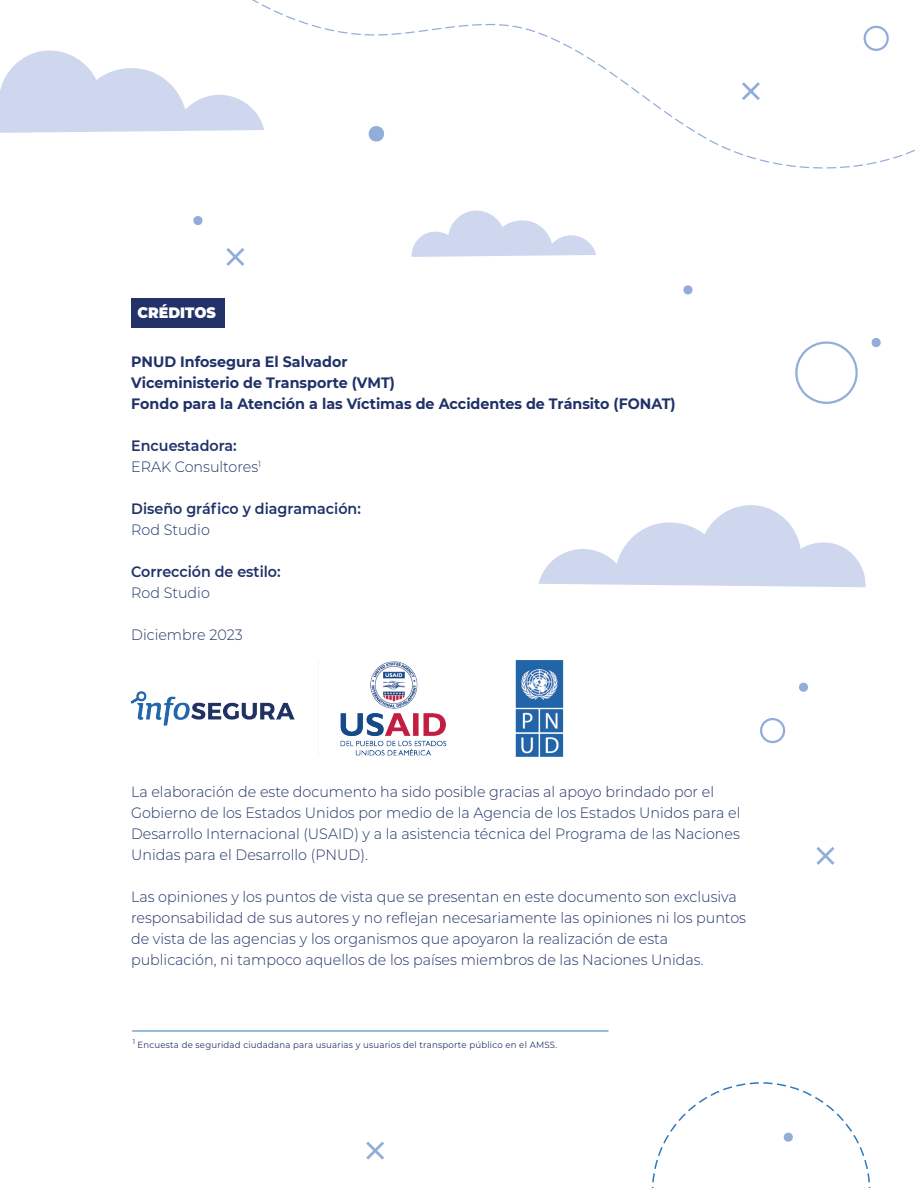
<style>
.page{position:relative;width:918px;height:1188px;background:#fff}
.page>*{position:absolute;margin:0;border:0;box-sizing:border-box;transform-origin:0 0}
.t1{font:300 15px/21px "Montserrat";color:#203168;scale:.95 1}
.t2{font:700 15px/21px "Montserrat";color:#203168;scale:.95 1}
.t3{font:600 15px "Montserrat";color:#203168;scale:.95 1}
.t4{font:900 15px "Montserrat";color:#fff;scale:.95 1}
.t5{font:9px "Montserrat";letter-spacing:.025em;color:#1f3267;scale:.95 1}
.s1{font-weight:600}
</style>
<div class="page">
<svg style="left:252px;top:0;width:663px;height:169px"></svg>
<img style="left:130px;top:660px;width:434px;height:97px">
<svg style="left:0;top:51px;width:264px;height:82px"></svg>
<div style="left:131px;top:298px;width:94px;height:30px;background:#223168"></div>
<svg style="left:411px;top:211px;width:185px;height:46px"></svg>
<svg style="left:539px;top:505px;width:327px;height:82px"></svg>
<svg style="left:742px;top:82px;width:18px;height:18px"></svg>
<svg style="left:226px;top:248px;width:18px;height:18px"></svg>
<svg style="left:860px;top:23px;width:32px;height:28px"></svg>
<svg style="left:368px;top:125px;width:17px;height:17px"></svg>
<svg style="left:683px;top:285px;width:10px;height:10px"></svg>
<svg style="left:871px;top:338px;width:10px;height:9px"></svg>
<svg style="left:193px;top:216px;width:10px;height:10px"></svg>
<svg style="left:816px;top:847px;width:18px;height:18px"></svg>
<svg style="left:366px;top:1142px;width:18px;height:18px"></svg>
<svg style="left:760px;top:718px;width:25px;height:26px"></svg>
<svg style="left:795px;top:341px;width:63px;height:63px"></svg>
<svg style="left:651px;top:1082px;width:220px;height:106px"></svg>
<svg style="left:799px;top:682px;width:9px;height:10px"></svg>
<hr style="left:132px;top:1031px;width:476px;height:1px;background:#2e7abf">
<p class="t4" style="left:138px;top:301px;width:84px">CRÉDITOS</p>
<p class="t2" style="left:131px;top:350px;width:575px">PNUD Infosegura El Salvador<br>Viceministerio de Transporte (VMT)<br>Fondo para la Atención a las Víctimas de Accidentes de Tránsito (FONAT)</p>
<p class="t1" style="left:131px;top:434px;width:138px"><span class="s1">Encuestadora:<br></span>ERAK Consultores<sup>1</sup></p>
<p class="t3" style="left:131px;top:498px;width:243px">Diseño gráfico y diagramación:</p>
<p class="t1" style="left:131px;top:518px;width:84px">Rod Studio</p>
<p class="t3" style="left:131px;top:561px;width:159px">Corrección de estilo:</p>
<p class="t1" style="left:131px;top:581px;width:84px">Rod Studio</p>
<p class="t1" style="left:131px;top:623px;width:119px">Diciembre 2023</p>
<p class="t1" style="left:131px;top:780px;width:643px">La elaboración de este documento ha sido posible gracias al apoyo brindado por el Gobierno de los Estados Unidos por medio de la Agencia de los Estados Unidos para el Desarrollo Internacional (USAID) y a la asistencia técnica del Programa de las Naciones Unidas para el Desarrollo (PNUD).</p>
<p class="t1" style="left:131px;top:885px;width:649px">Las opiniones y los puntos de vista que se presentan en este documento son exclusiva responsabilidad de sus autores y no reflejan necesariamente las opiniones ni los puntos de vista de las agencias y los organismos que apoyaron la realización de esta publicación, ni tampoco aquellos de los países miembros de las Naciones Unidas.</p>
<p class="t5" style="left:133px;top:1039px;width:448px"><sup>1</sup> Encuesta de seguridad ciudadana para usuarias y usuarios del transporte público en el AMSS.</p>
</div>
